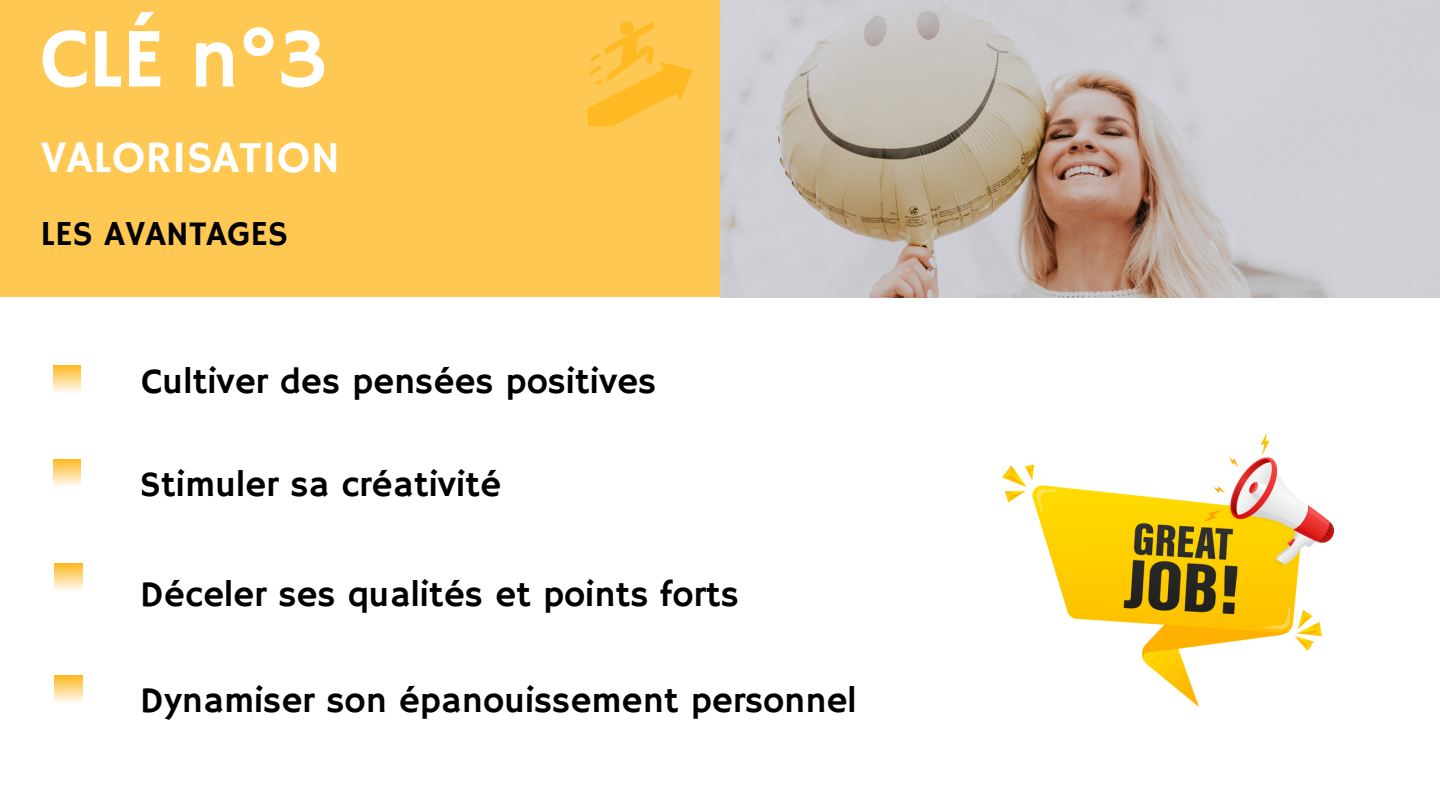
<style>
.page{position:relative;width:1440px;height:810px;background:#fff}
.page>*{position:absolute;margin:0;border:0;box-sizing:border-box;transform-origin:0 0}
.t1{font:85px "Hammersmith One";color:#fff}
.t2{font:45px "Hammersmith One";color:#fff}
.t3{font:36.1px "Hammersmith One";color:#000}
.t4{font:35px "Hammersmith One";color:#000}
</style>
<div class="page">
<img style="left:720px;top:0;width:720px;height:297px">
<div style="left:0;top:0;width:720px;height:297px;background:#ffc852"></div>
<div style="left:53px;top:365px;width:28px;height:28px;background:linear-gradient(to bottom,#ffb820,#fff9ed)"></div>
<div style="left:53px;top:459px;width:28px;height:28px;background:linear-gradient(to bottom,#ffb822,#fffaef)"></div>
<div style="left:54px;top:563px;width:28px;height:28px;background:linear-gradient(to bottom,#ffb71e,#fff8eb)"></div>
<div style="left:54px;top:675px;width:28px;height:28px;background:linear-gradient(to bottom,#ffb71e,#fff8eb)"></div>
<img style="left:1002px;top:432px;width:332px;height:275px">
<svg style="left:588px;top:21px;width:105px;height:105px"></svg>
<h1 class="t1" style="left:40px;top:10px;width:289px">CLÉ n°3</h1>
<p class="t2" style="left:40px;top:131px;width:301px">VALORISATION</p>
<p class="t4" style="left:40px;top:214px;width:249px">LES AVANTAGES</p>
<p class="t3" style="left:141px;top:360px;width:517px">Cultiver des pensées positives</p>
<p class="t3" style="left:140px;top:464px;width:363px">Stimuler sa créativité</p>
<p class="t3" style="left:140px;top:573px;width:601px">Déceler ses qualités et points forts</p>
<p class="t3" style="left:140px;top:680px;width:718px">Dynamiser son épanouissement personnel</p>
</div>
